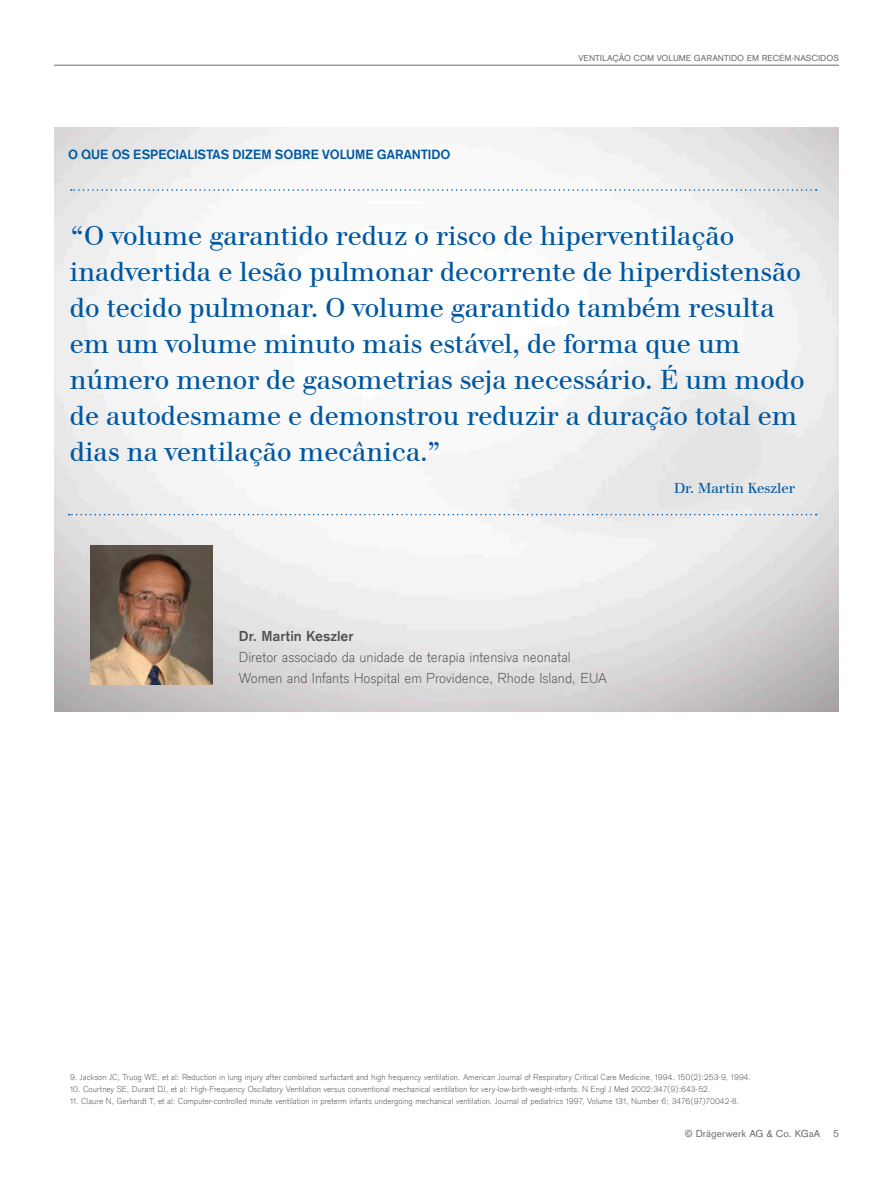
<style>
.page{position:relative;width:893px;height:1191px;background:#fff}
.page>*{position:absolute;margin:0;border:0;box-sizing:border-box;transform-origin:0 0}
.t1{font:28.5px/36px "Draeger Walbaum";color:#0057a1}
.t2{font:300 15px/21px "Draeger Sans Global";color:#535353}
.t3{font:15px "Draeger Walbaum";color:#0057a1}
.t4{font:700 15px "Draeger Sans Global";color:#535353}
.t5{font:700 13.8px "Draeger Sans Global";letter-spacing:-.005em;color:#0057a1}
.t6{font:10.5px "Draeger Sans Global";color:#6f6f6e}
.t7{font:300 9px "Draeger Sans Global";color:#535353}
.t8{font:9px "Draeger Sans Global";color:#6f6f6e}
</style>
<div class="page">
<img style="left:54px;top:128px;width:785px;height:583px">
<hr style="left:54px;top:65px;width:785px;height:1px;background:#6f6f6e">
<svg style="left:69px;top:514px;width:748px;height:1px"></svg>
<svg style="left:71px;top:189px;width:746px;height:2px"></svg>
<img style="left:90px;top:546px;width:122px;height:138px">
<h3 class="t5" style="left:68px;top:146px;width:384px">O QUE OS ESPECIALISTAS DIZEM SOBRE VOLUME GARANTIDO</h3>
<p class="t8" style="left:578px;top:52px;width:262px">VENTILAÇÃO COM VOLUME GARANTIDO EM RECÉM-NASCIDOS</p>
<p class="t1" style="left:70px;top:218px;width:737px">“O volume garantido reduz o risco de hiperventilação inadvertida e lesão pulmonar decorrente de hiperdistensão do tecido pulmonar. O volume garantido também resulta em um volume minuto mais estável, de forma que um número menor de gasometrias seja necessário. É um modo de autodesmame e demonstrou reduzir a duração total em dias na ventilação mecânica.”</p>
<h2 class="t3" style="left:674px;top:478px;width:123px">Dr. Martin Keszler</h2>
<h2 class="t4" style="left:239px;top:626px;width:116px">Dr. Martin Keszler</h2>
<h2 class="t2" style="left:239px;top:646px;width:370px">Diretor associado da unidade de terapia intensiva neonatal<br>Women and Infants Hospital em Providence, Rhode Island, EUA</h2>
<p class="t7" style="left:70px;top:1072px;width:682px">9. Jackson JC, Truog WE, et al: Reduction in lung injury after combined surfactant and high frequency ventilation. American Journal of Respiratory Critical Care Medicine, 1994. 150(2):253-9, 1994.</p>
<p class="t7" style="left:70px;top:1084px;width:642px">10. Courtney SE, Durant DJ, et al: High-Frequency Oscillatory Ventilation versus conventional mechanical ventilation for very-low-birth-weight-infants. N Engl J Med 2002:347(9):643-52.</p>
<p class="t7" style="left:70px;top:1096px;width:671px">11. Claure N, Gerhardt T, et al: Computer-controlled minute ventilation in preterm infants undergoing mechanical ventilation. Journal of pediatrics 1997, Volume 131, Number 6; 3476(97)70042-8.</p>
<p class="t6" style="left:685px;top:1127px;width:156px">© Drägerwerk AG &amp; Co. KGaA 5</p>
</div>
